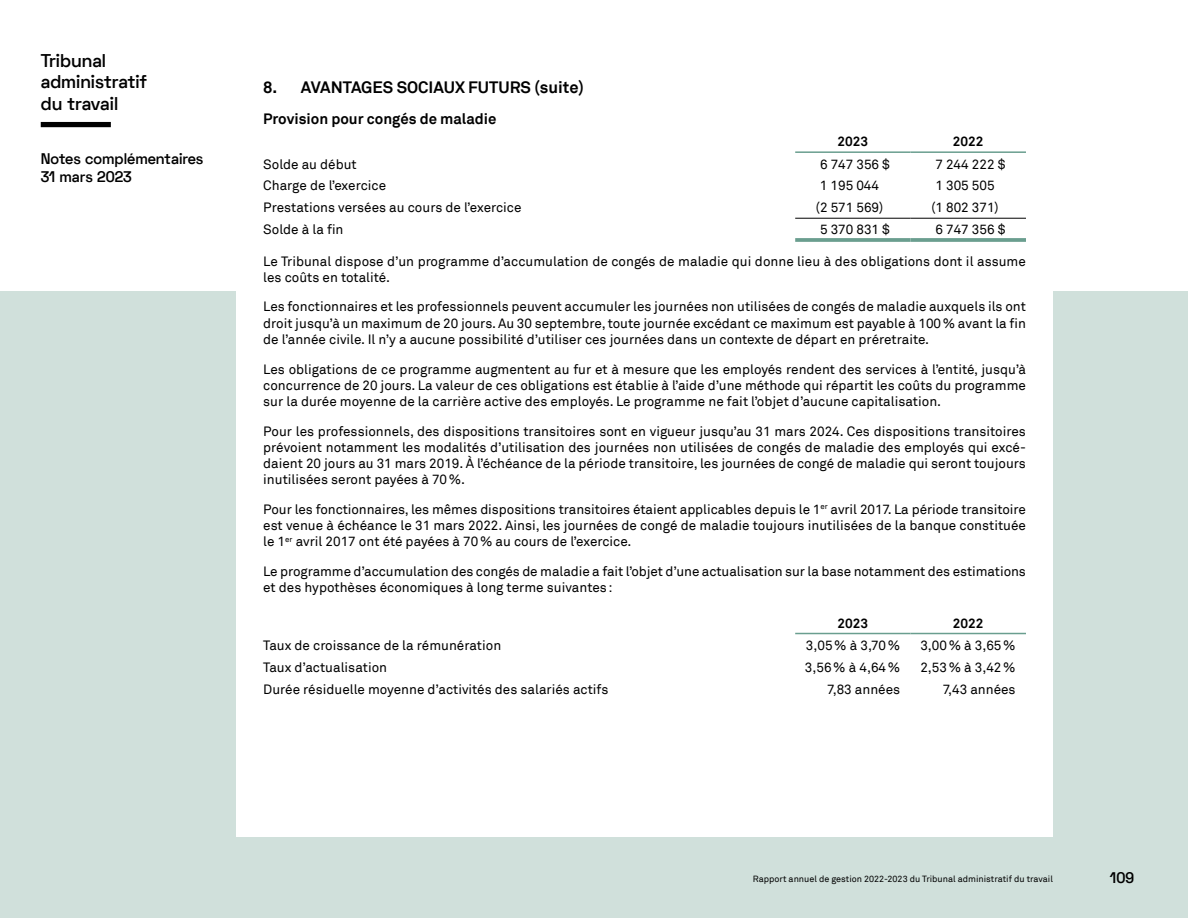
<style>
.page{position:relative;width:1188px;height:918px;background:#fff}
.page>*{position:absolute;margin:0;border:0;box-sizing:border-box;transform-origin:0 0}
.t1{font:600 18px/21.6px "Space Grotesk";color:#000}
.t2{font:700 16.5px "Akkurat";color:#000}
.t3{font:600 15px/18px "Space Grotesk";color:#000}
.t4{font:700 15px "Akkurat";color:#000}
.t5{font:13.5px/16.2px "Akkurat";color:#000;text-align:justify}
.t6{font:700 13.5px "Akkurat";color:#000}
.t7{font:9px "Akkurat";color:#000}
</style>
<div class="page">
<div style="left:0;top:291px;width:1188px;height:627px;background:#d0e0db"></div>
<div style="left:236px;top:54px;width:817px;height:783px;background:#fff"></div>
<div style="left:41px;top:122px;width:70px;height:5px;background:#000"></div>
<hr style="left:795px;top:151px;width:116px;height:2px;background:#6a9e8f">
<hr style="left:911px;top:151px;width:115px;height:2px;background:#6a9e8f">
<svg style="left:795px;top:238px;width:116px;height:4px"></svg>
<svg style="left:911px;top:238px;width:115px;height:4px"></svg>
<hr style="left:795px;top:218px;width:116px;height:1px;background:#000">
<hr style="left:911px;top:218px;width:115px;height:1px;background:#000">
<hr style="left:795px;top:633px;width:116px;height:1px;background:#6a9e8f">
<hr style="left:911px;top:633px;width:115px;height:1px;background:#6a9e8f">
<h1 class="t1" style="left:41px;top:50px;width:108px">Tribunal administratif du travail</h1>
<p class="t3" style="left:41px;top:150px;width:164px">Notes complémentaires<br>31 mars 2023</p>
<h3 class="t2" style="left:263px;top:77px;width:322px">8. AVANTAGES SOCIAUX FUTURS (suite)</h3>
<h4 class="t4" style="left:263px;top:110px;width:235px">Provision pour congés de maladie</h4>
<p class="t6" style="left:838px;top:133px;width:32px">2023</p>
<p class="t6" style="left:953px;top:133px;width:32px">2022</p>
<p class="t5" style="left:263px;top:156px;width:95px">Solde au début</p>
<p class="t5" style="left:820px;top:156px;width:71px">6 747 356 $</p>
<p class="t5" style="left:935px;top:156px;width:71px">7 244 222 $</p>
<p class="t5" style="left:263px;top:178px;width:124px">Charge de l’exercice</p>
<p class="t5" style="left:820px;top:178px;width:61px">1 195 044</p>
<p class="t5" style="left:935px;top:178px;width:61px">1 305 505</p>
<p class="t5" style="left:263px;top:200px;width:260px">Prestations versées au cours de l’exercice</p>
<p class="t5" style="left:816px;top:200px;width:69px">(2 571 569)</p>
<p class="t5" style="left:931px;top:200px;width:69px">(1 802 371)</p>
<p class="t5" style="left:263px;top:222px;width:82px">Solde à la fin</p>
<p class="t5" style="left:820px;top:222px;width:71px">5 370 831 $</p>
<p class="t5" style="left:935px;top:222px;width:71px">6 747 356 $</p>
<p class="t5" style="left:263px;top:253px;width:764px">Le Tribunal dispose d’un programme d’accumulation de congés de maladie qui donne lieu à des obligations dont il assume les coûts en totalité.</p>
<p class="t5" style="left:263px;top:299px;width:764px">Les fonctionnaires et les professionnels peuvent accumuler les journées non utilisées de congés de maladie auxquels ils ont droit jusqu’à un maximum de 20 jours. Au 30 septembre, toute journée excédant ce maximum est payable à 100% avant la fin de l’année civile. Il n’y a aucune possibilité d’utiliser ces journées dans un contexte de départ en préretraite.</p>
<p class="t5" style="left:263px;top:361px;width:764px">Les obligations de ce programme augmentent au fur et à mesure que les employés rendent des services à l’entité, jusqu’à concurrence de 20 jours. La valeur de ces obligations est établie à l’aide d’une méthode qui répartit les coûts du programme sur la durée moyenne de la carrière active des employés. Le programme ne fait l’objet d’aucune capitalisation.</p>
<p class="t5" style="left:263px;top:423px;width:764px">Pour les professionnels, des dispositions transitoires sont en vigueur jusqu’au 31 mars 2024. Ces dispositions transitoires prévoient notamment les modalités d’utilisation des journées non utilisées de congés de maladie des employés qui excé&shy;daient 20 jours au 31 mars 2019. À l’échéance de la période transitoire, les journées de congé de maladie qui seront toujours inutilisées seront payées à 70%.</p>
<p class="t5" style="left:263px;top:501px;width:764px">Pour les fonctionnaires, les mêmes dispositions transitoires étaient applicables depuis le 1<sup>er</sup> avril 2017. La période transitoire est venue à échéance le 31 mars 2022. Ainsi, les journées de congé de maladie toujours inutilisées de la banque constituée le 1<sup>er</sup> avril 2017 ont été payées à 70% au cours de l’exercice.</p>
<p class="t5" style="left:263px;top:564px;width:764px">Le programme d’accumulation des congés de maladie a fait l’objet d’une actualisation sur la base notamment des estimations et des hypothèses économiques à long terme suivantes:</p>
<p class="t6" style="left:838px;top:614px;width:32px">2023</p>
<p class="t6" style="left:953px;top:614px;width:32px">2022</p>
<p class="t5" style="left:263px;top:638px;width:240px">Taux de croissance de la rémunération</p>
<p class="t5" style="left:806px;top:638px;width:96px">3,05% à 3,70%</p>
<p class="t5" style="left:920px;top:638px;width:97px">3,00% à 3,65%</p>
<p class="t5" style="left:263px;top:659px;width:125px">Taux d’actualisation</p>
<p class="t5" style="left:805px;top:659px;width:97px">3,56% à 4,64%</p>
<p class="t5" style="left:920px;top:659px;width:97px">2,53% à 3,42%</p>
<p class="t5" style="left:263px;top:681px;width:347px">Durée résiduelle moyenne d’activités des salariés actifs</p>
<p class="t5" style="left:827px;top:681px;width:74px">7,83 années</p>
<p class="t5" style="left:943px;top:681px;width:74px">7,43 années</p>
<p class="t7" style="left:753px;top:874px;width:302px">Rapport annuel de gestion 2022-2023 du Tribunal administratif du travail</p>
<p class="t3" style="left:1110px;top:869px;width:26px">109</p>
</div>
